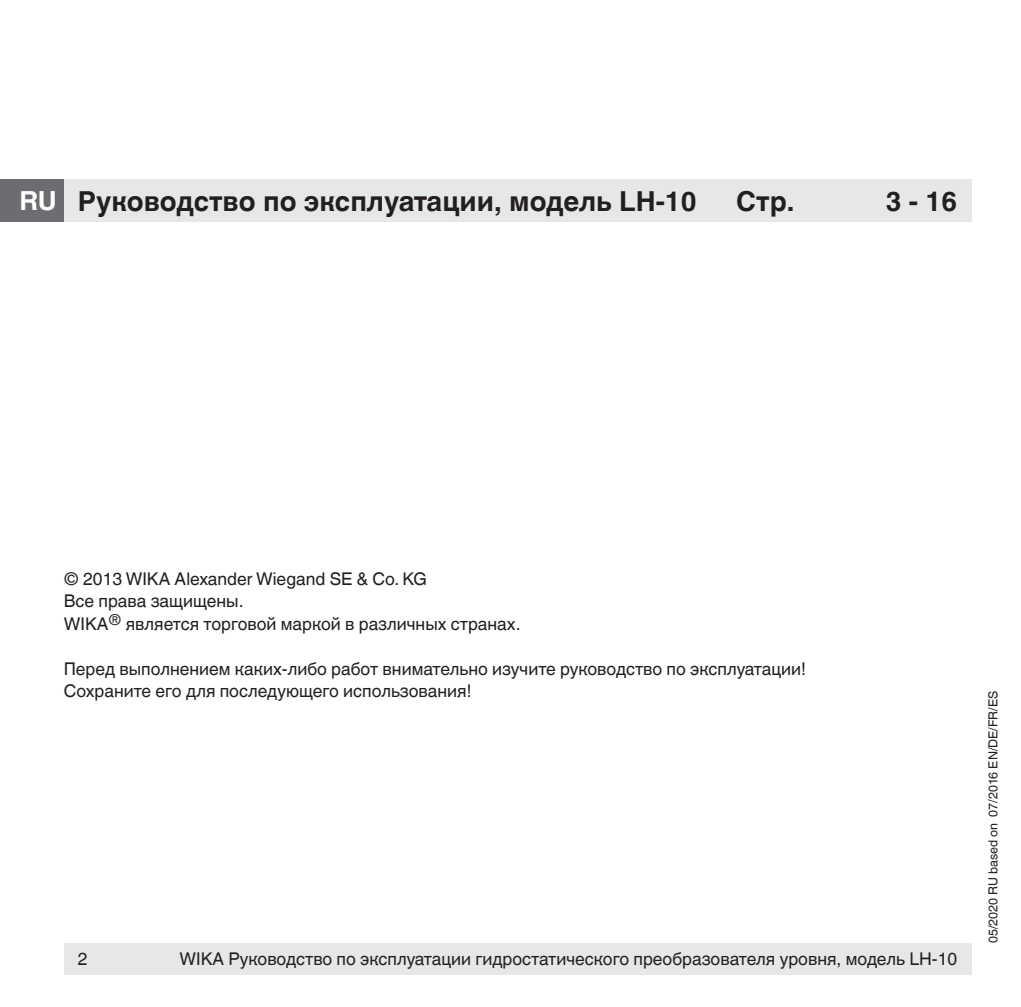
<style>
.page{position:relative;width:1021px;height:1007px;background:#fff}
.page>*{position:absolute;margin:0;border:0;box-sizing:border-box;transform-origin:0 0}
.t1{font:700 27.5px "Helvetica World";color:#231f20}
.t2{font:700 26.25px "Helvetica World";color:#fff}
.t3{font:17.5px/22.5px "Helvetica World";color:#231f20}
.t4{font:12.5px "Helvetica World";color:#231f20}
</style>
<div class="page">
<div style="left:64px;top:943px;width:907px;height:31px;background:#e6e7e9"></div>
<div style="left:64px;top:179px;width:907px;height:43px;background:#e6e7e9"></div>
<div style="left:0;top:179px;width:64px;height:43px;background:#6c6d70"></div>
<h2 class="t2" style="left:19px;top:186px;width:39px">RU</h2>
<h1 class="t1" style="left:78px;top:185px;width:620px">Руководство по эксплуатации, модель LH-10</h1>
<h1 class="t1" style="left:736px;top:185px;width:60px">Стр.</h1>
<h1 class="t1" style="left:885px;top:185px;width:73px">3 - 16</h1>
<p class="t3" style="left:64px;top:567px;width:458px">© 2013 WIKA Alexander Wiegand SE &amp; Co. KG<br>Все права защищены.<br>WIKA<sup>®</sup> является торговой маркой в различных странах.</p>
<p class="t3" style="left:64px;top:657px;width:743px">Перед выполнением каких-либо работ внимательно изучите руководство по эксплуатации!<br>Сохраните его для последующего использования!</p>
<p class="t3" style="left:78px;top:947px;width:11px">2</p>
<p class="t3" style="left:179px;top:947px;width:779px">WIKA Руководство по эксплуатации гидростатического преобразователя уровня, модель LH-10</p>
<p class="t4" style="left:985px;top:943px;width:254px;rotate:-90deg">05/2020 RU based on 07/2016 EN/DE/FR/ES</p>
</div>
